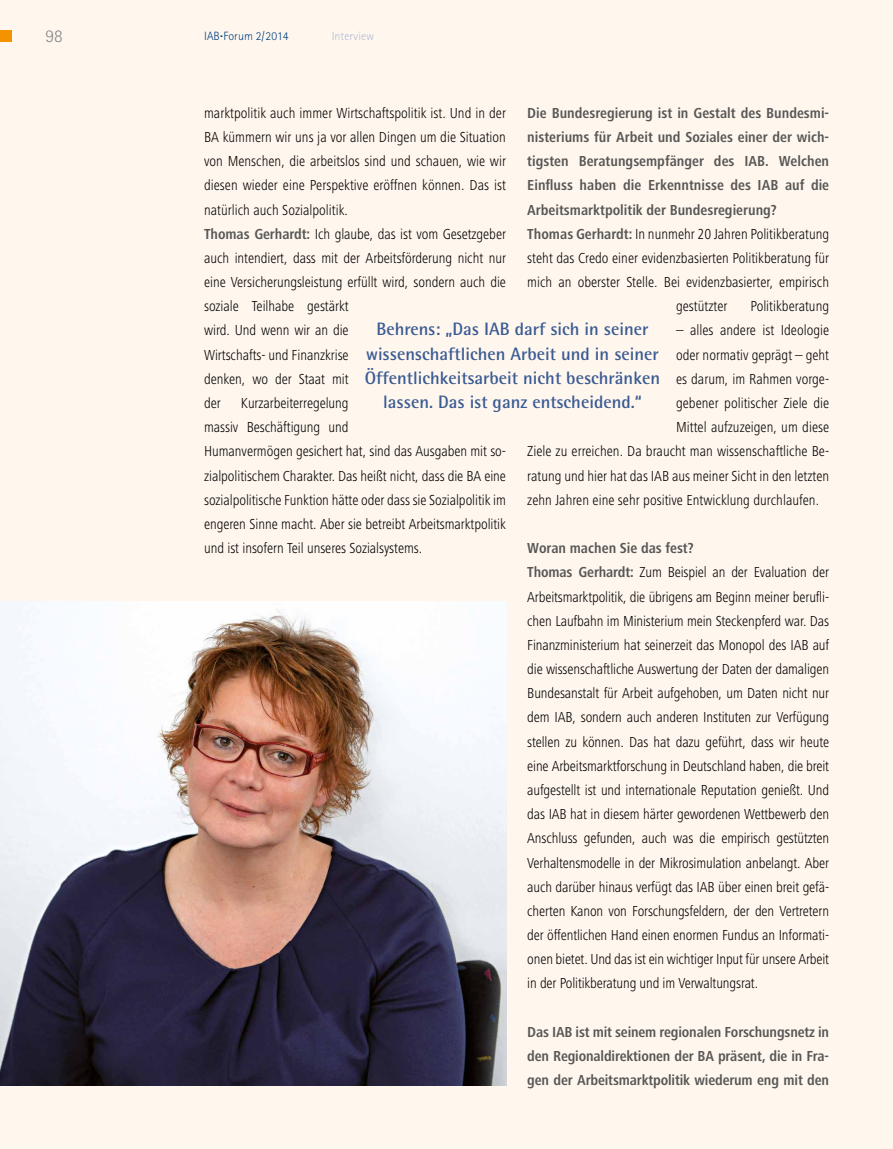
<style>
.page{position:relative;width:893px;height:1149px;background:#fff}
.page>*{position:absolute;margin:0;border:0;box-sizing:border-box;transform-origin:0 0}
.t1{font:700 18px/24.2px "Rotis Semi Sans";color:#3a5b93;text-align:center}
.t2{font:300 18px "Rotis Sans Serif";color:#878787}
.t3{font:300 condensed 15px/24.2px "Frutiger Next LT";letter-spacing:-.005em;color:#000}
.t4{font:700 condensed 15px/24.2px "Frutiger Next LT";color:#575756;text-align:justify}
.t5{font:300 12px "Rotis Sans Serif";color:#003f7d}
.t6{font:300 12px "Rotis Sans Serif";color:#b3b9d5}
.s1{font-weight:700;color:#575756}
</style>
<div class="page">
<div style="left:0;top:0;width:893px;height:1148px;background:#fff7ee"></div>
<div style="left:0;top:30px;width:12px;height:12px;background:#f39300"></div>
<img style="left:0;top:601px;width:506px;height:483px">
<p class="t2" style="left:45px;top:25px;width:19px">98</p>
<p class="t5" style="left:204px;top:29px;width:86px">IAB<sup>.</sup>Forum 2/2014</p>
<p class="t6" style="left:332px;top:29px;width:44px">Interview</p>
<p class="t3" style="left:204px;top:101px;width:303px">marktpolitik auch immer Wirtschaftspolitik ist. Und in der BA kümmern wir uns ja vor allen Dingen um die Situation von Menschen, die arbeitslos sind und schauen, wie wir diesen wieder eine Perspektive eröffnen können. Das ist natürlich auch Sozialpolitik.<br><span class="s1">Thomas Gerhardt:</span> Ich glaube, das ist vom Gesetzgeber auch intendiert, dass mit der Arbeitsförderung nicht nur eine Versicherungsleistung erfüllt wird, sondern auch die soziale Teilhabe gestärkt<br>wird. Und wenn wir an die<br>Wirtschafts- und Finanzkrise<br>denken, wo der Staat mit<br>der</p>
<p class="t4" style="left:527px;top:101px;width:303px">Die Bundesregierung ist in Gestalt des Bundesmi-</p>
<p class="t4" style="left:527px;top:125px;width:303px">nisteriums für Arbeit und Soziales einer der wich-</p>
<p class="t4" style="left:527px;top:149px;width:303px">tigsten Beratungsempfänger des IAB. Welchen</p>
<p class="t4" style="left:527px;top:173px;width:303px">Einfluss haben die Erkenntnisse des IAB auf die</p>
<p class="t4" style="left:527px;top:197px;width:251px">Arbeitsmarktpolitik der Bundesregierung?</p>
<p class="t3" style="left:527px;top:222px;width:303px"><span class="s1">Thomas Gerhardt:</span> In nunmehr 20 Jahren Politikberatung</p>
<p class="t3" style="left:527px;top:246px;width:303px">steht das Credo einer evidenzbasierten Politikberatung für</p>
<p class="t3" style="left:527px;top:270px;width:303px">mich an oberster Stelle. Bei evidenzbasierter, empirisch</p>
<p class="t3" style="left:676px;top:294px;width:53px">gestützter</p>
<p class="t3" style="left:750px;top:294px;width:80px">Politikberatung</p>
<p class="t3" style="left:676px;top:318px;width:155px">– alles andere ist Ideologie</p>
<p class="t3" style="left:676px;top:342px;width:155px">oder normativ geprägt – geht</p>
<p class="t3" style="left:676px;top:367px;width:155px">es darum, im Rahmen vorge-</p>
<p class="t3" style="left:676px;top:391px;width:155px">gebener politischer Ziele die</p>
<p class="t3" style="left:676px;top:415px;width:155px">Mittel aufzuzeigen, um diese</p>
<p class="t3" style="left:527px;top:439px;width:303px">Ziele zu erreichen. Da braucht man wissenschaftliche Be-</p>
<p class="t3" style="left:527px;top:463px;width:303px">ratung und hier hat das IAB aus meiner Sicht in den letzten</p>
<p class="t3" style="left:527px;top:487px;width:293px">zehn Jahren eine sehr positive Entwicklung durchlaufen.</p>
<p class="t3" style="left:527px;top:536px;width:303px"><span class="s1">Woran machen Sie das fest?<br>Thomas Gerhardt:</span> Zum Beispiel an der Evaluation der Arbeitsmarktpolitik, die übrigens am Beginn meiner berufli&shy;chen Laufbahn im Ministerium mein Steckenpferd war. Das Finanzministerium hat seinerzeit das Monopol des IAB auf die wissenschaftliche Auswertung der Daten der damaligen Bundesanstalt für Arbeit aufgehoben, um Daten nicht nur dem IAB, sondern auch anderen Instituten zur Verfügung stellen zu können. Das hat dazu geführt, dass wir heute eine Arbeitsmarktforschung in Deutschland haben, die breit aufgestellt ist und internationale Reputation genießt. Und das IAB hat in diesem härter gewordenen Wettbewerb den Anschluss gefunden, auch was die empirisch gestützten Verhaltensmodelle in der Mikrosimulation anbelangt. Aber auch darüber hinaus verfügt das IAB über einen breit gefä&shy;cherten Kanon von Forschungsfeldern, der den Vertretern der öffentlichen Hand einen enormen Fundus an Informati&shy;onen bietet. Und das ist ein wichtiger Input für unsere Arbeit in der Politikberatung und im Verwaltungsrat.</p>
<p class="t4" style="left:527px;top:1019px;width:303px">Das IAB ist mit seinem regionalen Forschungsnetz in den Regionaldirektionen der BA präsent, die in Fra&shy;gen der Arbeitsmarktpolitik wiederum eng mit den</p>
<p class="t1" style="left:365px;top:317px;width:297px">Behrens: „Das IAB darf sich in seiner wissenschaftlichen Arbeit und in seiner Öffentlichkeitsarbeit nicht beschränken lassen. Das ist ganz entscheidend.“</p>
<p class="t3" style="left:204px;top:391px;width:303px;text-indent:37px">Kurzarbeiterregelung<br>massiv Beschäftigung und<br>Humanvermögen gesichert hat, sind das Ausgaben mit so&shy;zialpolitischem Charakter. Das heißt nicht, dass die BA eine sozialpolitische Funktion hätte oder dass sie Sozialpolitik im engeren Sinne macht. Aber sie betreibt Arbeitsmarktpolitik und ist insofern Teil unseres Sozialsystems.</p>
</div>
